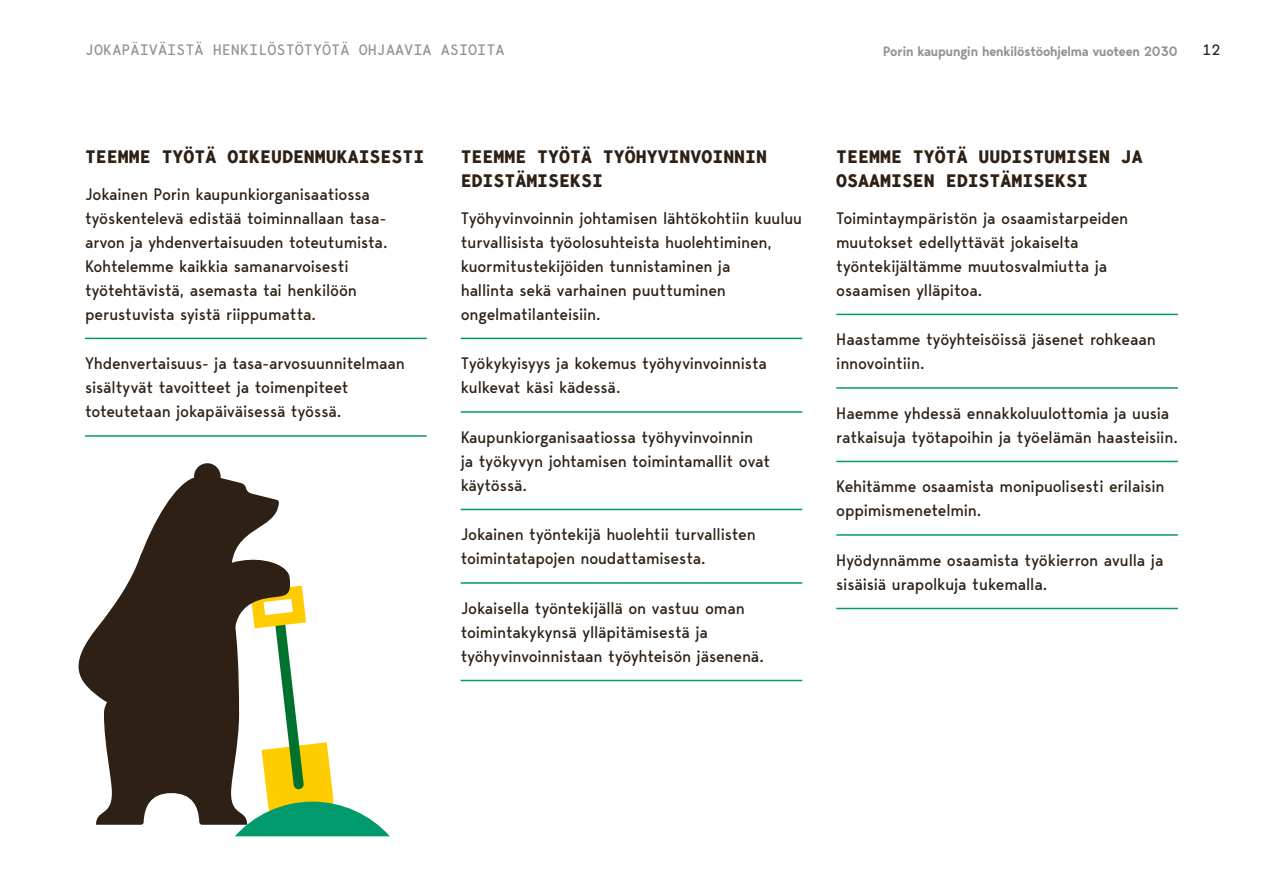
<style>
.page{position:relative;width:1263px;height:893px;background:#fff}
.page>*{position:absolute;margin:0;border:0;box-sizing:border-box;transform-origin:0 0}
.H6_Otsikko{font:700 18px/24px "Bergen Mono";color:#2e2014}
.Teesit{font:16.5px/24px "Bergen Text";letter-spacing:-.01em;color:#2e2014}
.INDEKSI{font:15px "Bergen Mono";color:#949290}
.t1{font:15px "Bergen Mono";color:#2e2014}
.t2{font:600 13.5px "Bergen Text";letter-spacing:-.01em;color:#949290}
</style>
<div class="page">
<hr style="left:85px;top:338px;width:342px;height:1px;background:#009a6c">
<hr style="left:85px;top:435px;width:342px;height:2px;background:#009a6c">
<hr style="left:461px;top:338px;width:341px;height:1px;background:#009a6c">
<hr style="left:461px;top:411px;width:341px;height:2px;background:#009a6c">
<hr style="left:461px;top:509px;width:341px;height:1px;background:#009a6c">
<hr style="left:461px;top:582px;width:341px;height:2px;background:#009a6c">
<hr style="left:461px;top:680px;width:341px;height:1px;background:#009a6c">
<hr style="left:836px;top:314px;width:342px;height:1px;background:#009a6c">
<hr style="left:836px;top:387px;width:342px;height:2px;background:#009a6c">
<hr style="left:836px;top:461px;width:342px;height:1px;background:#009a6c">
<hr style="left:836px;top:534px;width:342px;height:2px;background:#009a6c">
<hr style="left:836px;top:608px;width:342px;height:1px;background:#009a6c">
<div style="left:194px;top:463px;width:27px;height:27px;background:#2e2014;border-radius:50%"></div>
<svg style="left:78px;top:477px;width:312px;height:359px"></svg>
<p class="INDEKSI" style="left:85px;top:39px;width:421px">JOKAPÄIVÄISTÄ HENKILÖSTÖTYÖTÄ OHJAAVIA ASIOITA</p>
<p class="t1" style="left:1202px;top:39px;width:20px">12</p>
<p class="t2" style="left:883px;top:41px;width:296px">Porin kaupungin henkilöstöohjelma vuoteen 2030</p>
<p class="H6_Otsikko" style="left:85px;top:144px;width:341px">TEEMME TYÖTÄ OIKEUDENMUKAISESTI</p>
<p class="Teesit" style="left:85px;top:181px;width:304px">Jokainen Porin kaupunkiorganisaatiossa työskentelevä edistää toiminnallaan tasa&shy;arvon ja yhdenvertaisuuden toteutumista.<br>Kohtelemme kaikkia samanarvoisesti työtehtävistä, asemasta tai henkilöön perustuvista syistä riippumatta.</p>
<p class="Teesit" style="left:85px;top:351px;width:321px">Yhdenvertaisuus- ja tasa-arvosuunnitelmaan sisältyvät tavoitteet ja toimenpiteet toteutetaan jokapäiväisessä työssä.</p>
<p class="H6_Otsikko" style="left:461px;top:144px;width:308px">TEEMME TYÖTÄ TYÖHYVINVOINNIN<br>EDISTÄMISEKSI</p>
<p class="Teesit" style="left:461px;top:205px;width:343px">Työhyvinvoinnin johtamisen lähtökohtiin kuuluu turvallisista työolosuhteista huolehtiminen, kuormitustekijöiden tunnistaminen ja<br>hallinta sekä varhainen puuttuminen ongelmatilanteisiin.</p>
<p class="Teesit" style="left:461px;top:351px;width:308px">Työkykyisyys ja kokemus työhyvinvoinnista kulkevat käsi kädessä.</p>
<p class="Teesit" style="left:461px;top:425px;width:311px">Kaupunkiorganisaatiossa työhyvinvoinnin<br>ja työkyvyn johtamisen toimintamallit ovat käytössä.</p>
<p class="Teesit" style="left:461px;top:522px;width:297px">Jokainen työntekijä huolehtii turvallisten toimintatapojen noudattamisesta.</p>
<p class="Teesit" style="left:461px;top:596px;width:305px">Jokaisella työntekijällä on vastuu oman toimintakykynsä ylläpitämisestä ja työhyvinvoinnistaan työyhteisön jäsenenä.</p>
<p class="H6_Otsikko" style="left:836px;top:144px;width:308px">TEEMME TYÖTÄ UUDISTUMISEN JA<br>OSAAMISEN EDISTÄMISEKSI</p>
<p class="Teesit" style="left:836px;top:205px;width:293px">Toimintaympäristön ja osaamistarpeiden muutokset edellyttävät jokaiselta työntekijältämme muutosvalmiutta ja osaamisen ylläpitoa.</p>
<p class="Teesit" style="left:836px;top:327px;width:321px">Haastamme työyhteisöissä jäsenet rohkeaan innovointiin.</p>
<p class="Teesit" style="left:836px;top:401px;width:343px">Haemme yhdessä ennakkoluulottomia ja uusia ratkaisuja työtapoihin ja työelämän haasteisiin.</p>
<p class="Teesit" style="left:836px;top:474px;width:330px">Kehitämme osaamista monipuolisesti erilaisin oppimismenetelmin.</p>
<p class="Teesit" style="left:836px;top:548px;width:329px">Hyödynnämme osaamista työkierron avulla ja sisäisiä urapolkuja tukemalla.</p>
</div>
